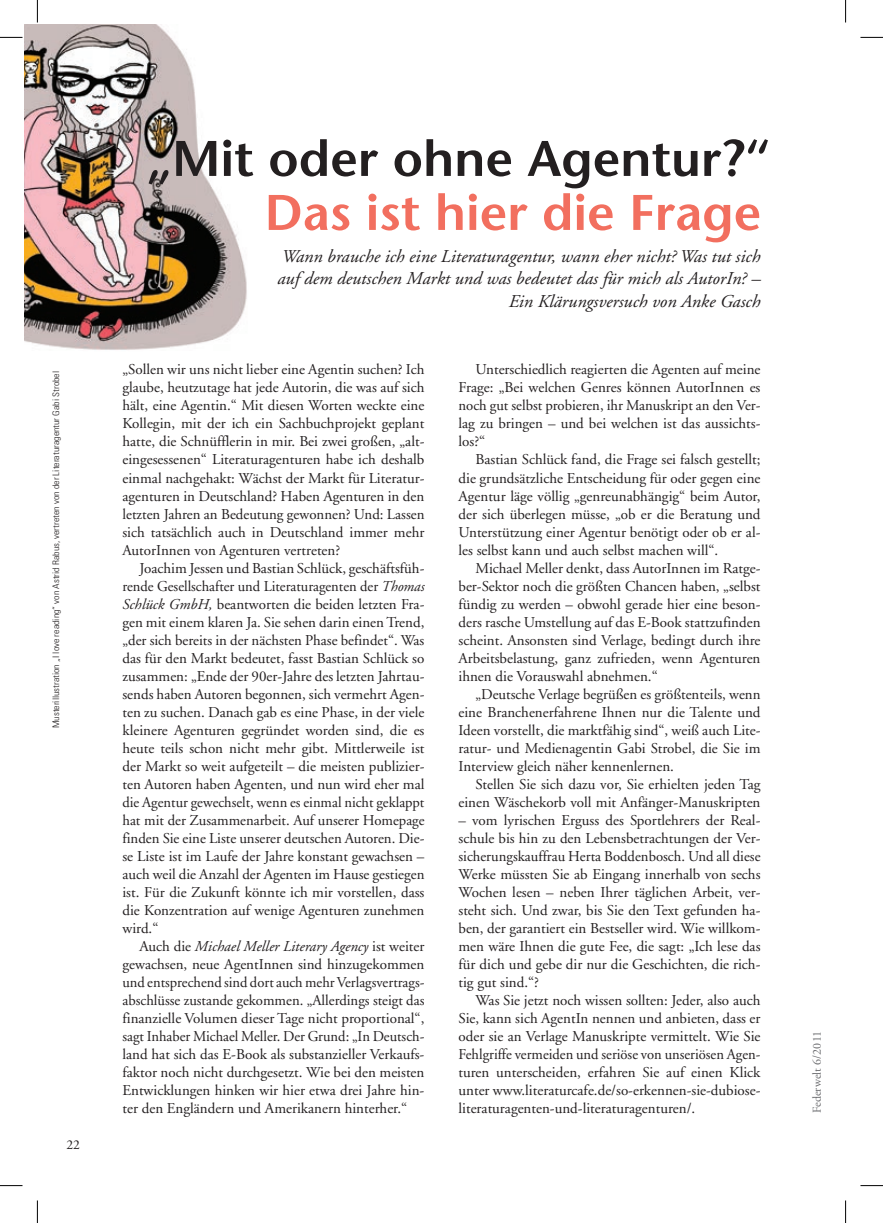
<style>
.page{position:relative;width:883px;height:1223px;background:#fff}
.page>*{position:absolute;margin:0;border:0;box-sizing:border-box;transform-origin:0 0}
.t1{font:600 49.95px "Stone Sans";color:#231f20}
.t2{font:600 49.95px "Stone Sans";color:#f26f5f}
.t3{font:italic 18px/22.5px "Adobe Garamond";color:#231f20;text-align:right}
.t4{font:15px/18px "Adobe Garamond";color:#231f20;text-align:justify}
.t5{font:13.5px "Adobe Garamond";color:#231f20}
.t6{font:12px "Adobe Garamond";color:#6c6d70}
.t7{font:300 condensed 9px "Univers";color:#231f20;scale:1.1 1}
.s1{font-style:italic}
</style>
<div class="page">
<img style="left:25px;top:25px;width:222px;height:325px">
<svg style="left:0;top:37px;width:22px;height:1px"></svg>
<svg style="left:860px;top:37px;width:23px;height:1px"></svg>
<svg style="left:0;top:1185px;width:22px;height:1px"></svg>
<svg style="left:860px;top:1185px;width:23px;height:1px"></svg>
<svg style="left:37px;top:0;width:1px;height:23px"></svg>
<svg style="left:37px;top:1200px;width:1px;height:23px"></svg>
<svg style="left:845px;top:0;width:1px;height:23px"></svg>
<svg style="left:845px;top:1200px;width:1px;height:23px"></svg>
<p class="t7" style="left:51px;top:728px;width:326px;rotate:-90deg">Musterillustration „I love reading“ von Astrid Rabus, vertreten von der Literaturagentur Gabi Strobel</p>
<p class="t5" style="left:66px;top:1137px;width:15px">22</p>
<h1 class="t1" style="left:147px;top:127px;width:624px">„Mit oder ohne Agentur?“</h1>
<h1 class="t2" style="left:264px;top:181px;width:498px">Das ist hier die Frage</h1>
<p class="t3" style="left:277px;top:245px;width:484px">Wann brauche ich eine Literaturagentur, wann eher nicht? Was tut sich auf dem deutschen Markt und was bedeutet das für mich als AutorIn? –<br>Ein Klärungsversuch von Anke Gasch</p>
<p class="t4" style="left:122px;top:361px;width:303px">„Sollen wir uns nicht lieber eine Agentin suchen? Ich glaube, heutzutage hat jede Autorin, die was auf sich hält, eine Agentin.“ Mit diesen Worten weckte eine Kollegin, mit der ich ein Sachbuchprojekt geplant hatte, die Schnüfflerin in mir. Bei zwei großen, „alt&shy;eingesessenen“ Literaturagenturen habe ich deshalb einmal nachgehakt: Wächst der Markt für Literatur&shy;agenturen in Deutschland? Haben Agenturen in den letzten Jahren an Bedeutung gewonnen? Und: Lassen sich tatsächlich auch in Deutschland immer mehr AutorInnen von Agenturen vertreten?</p>
<p class="t4" style="left:122px;top:559px;width:303px;text-indent:17px">Joachim Jessen und Bastian Schlück, geschäftsfüh&shy;rende Gesellschafter und Literaturagenten der <span class="s1">Thomas Schlück GmbH,</span> beantworten die beiden letzten Fra&shy;gen mit einem klaren Ja. Sie sehen darin einen Trend, „der sich bereits in der nächsten Phase befindet“. Was das für den Markt bedeutet, fasst Bastian Schlück so zusammen: „Ende der 90er-Jahre des letzten Jahrtau&shy;sends haben Autoren begonnen, sich vermehrt Agen&shy;ten zu suchen. Danach gab es eine Phase, in der viele kleinere Agenturen gegründet worden sind, die es heute teils schon nicht mehr gibt. Mittlerweile ist der Markt so weit aufgeteilt – die meisten publizier&shy;ten Autoren haben Agenten, und nun wird eher mal die Agentur gewechselt, wenn es einmal nicht geklappt hat mit der Zusammenarbeit. Auf unserer Homepage finden Sie eine Liste unserer deutschen Autoren. Die&shy;se Liste ist im Laufe der Jahre konstant gewachsen – auch weil die Anzahl der Agenten im Hause gestiegen ist. Für die Zukunft könnte ich mir vorstellen, dass die Konzentration auf wenige Agenturen zunehmen wird.“</p>
<p class="t4" style="left:122px;top:937px;width:303px;text-indent:17px">Auch die <span class="s1">Michael Meller Literary Agency</span> ist weiter gewachsen, neue AgentInnen sind hinzugekommen und entsprechend sind dort auch mehr Verlagsvertrags&shy;abschlüsse zustande gekommen. „Allerdings steigt das finanzielle Volumen dieser Tage nicht proportional“, sagt Inhaber Michael Meller. Der Grund: „In Deutsch&shy;land hat sich das E-Book als substanzieller Verkaufs&shy;faktor noch nicht durchgesetzt. Wie bei den meisten Entwicklungen hinken wir hier etwa drei Jahre hin&shy;ter den Engländern und Amerikanern hinterher.“</p>
<p class="t4" style="left:458px;top:361px;width:303px;text-indent:17px">Unterschiedlich reagierten die Agenten auf meine Frage: „Bei welchen Genres können AutorInnen es noch gut selbst probieren, ihr Manuskript an den Ver&shy;lag zu bringen – und bei welchen ist das aussichts&shy;los?“</p>
<p class="t4" style="left:458px;top:451px;width:303px;text-indent:17px">Bastian Schlück fand, die Frage sei falsch gestellt; die grundsätzliche Entscheidung für oder gegen eine Agentur läge völlig „genreunabhängig“ beim Autor, der sich überlegen müsse, „ob er die Beratung und Unterstützung einer Agentur benötigt oder ob er al&shy;les selbst kann und auch selbst machen will“.</p>
<p class="t4" style="left:458px;top:559px;width:303px;text-indent:17px">Michael Meller denkt, dass AutorInnen im Ratge&shy;ber-Sektor noch die größten Chancen haben, „selbst fündig zu werden – obwohl gerade hier eine beson&shy;ders rasche Umstellung auf das E-Book stattzufinden scheint. Ansonsten sind Verlage, bedingt durch ihre Arbeitsbelastung, ganz zufrieden, wenn Agenturen ihnen die Vorauswahl abnehmen.“</p>
<p class="t4" style="left:458px;top:685px;width:303px;text-indent:17px">„Deutsche Verlage begrüßen es größtenteils, wenn eine Branchenerfahrene Ihnen nur die Talente und Ideen vorstellt, die marktfähig sind“, weiß auch Lite&shy;ratur- und Medienagentin Gabi Strobel, die Sie im Interview gleich näher kennenlernen.</p>
<p class="t4" style="left:458px;top:775px;width:303px;text-align:right">Stellen Sie sich dazu vor, Sie erhielten jeden Tag einen Wäschekorb voll mit Anfänger-Manuskripten</p>
<p class="t4" style="left:458px;top:811px;width:303px">– vom lyrischen Erguss des Sportlehrers der Real&shy;schule bis hin zu den Lebensbetrachtungen der Ver&shy;sicherungskauffrau Herta Boddenbosch. Und all diese Werke müssten Sie ab Eingang innerhalb von sechs Wochen lesen – neben Ihrer täglichen Arbeit, ver&shy;steht sich. Und zwar, bis Sie den Text gefunden ha&shy;ben, der garantiert ein Bestseller wird. Wie willkom&shy;men wäre Ihnen die gute Fee, die sagt: „Ich lese das für dich und gebe dir nur die Geschichten, die rich&shy;tig gut sind.“?</p>
<p class="t4" style="left:458px;top:991px;width:303px;text-indent:17px">Was Sie jetzt noch wissen sollten: Jeder, also auch Sie, kann sich AgentIn nennen und anbieten, dass er oder sie an Verlage Manuskripte vermittelt. Wie Sie Fehlgriffe vermeiden und seriöse von unseriösen Agen&shy;turen unterscheiden, erfahren Sie auf einen Klick unter www.literaturcafe.de/so-erkennen-sie-dubiose&shy;literaturagenten-und-literaturagenturen/.</p>
<p class="t6" style="left:810px;top:1113px;width:84px;rotate:-90deg">Federwelt 6/2011</p>
</div>
